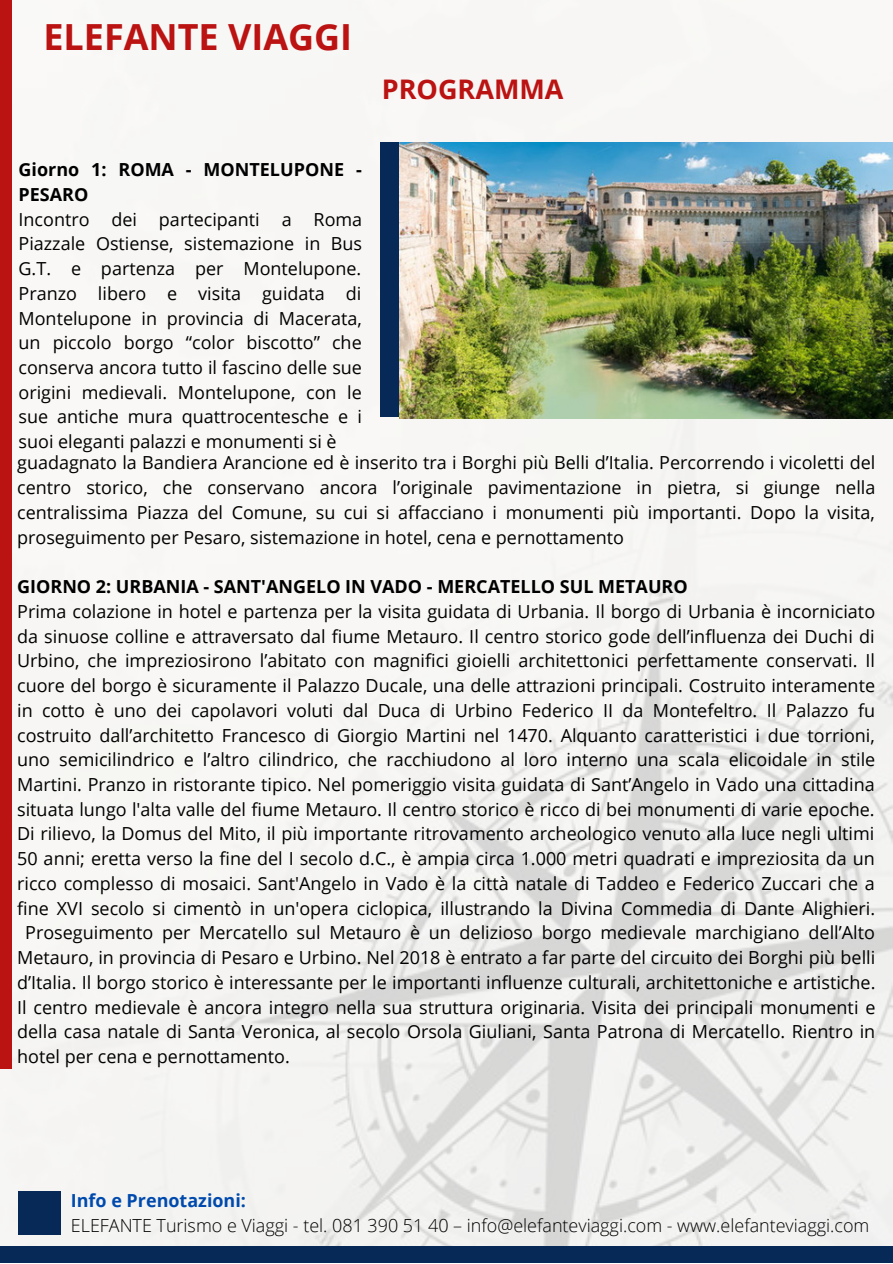
<style>
.page{position:relative;width:893px;height:1264px;background:#fff}
.page>*{position:absolute;margin:0;border:0;box-sizing:border-box;transform-origin:0 0}
.t1{font:700 36px "Open Sans";color:#bb1212}
.t2{font:700 27px "Open Sans";color:#bb1212}
.t3{font:18px/24.8px "Open Sans";color:#000;text-align:justify}
.t4{font:700 18px/24.8px "Open Sans";color:#000}
.t5{font:300 18px "Open Sans";color:#000}
.t6{font:700 18px "Open Sans";color:#004aad}
</style>
<div class="page">
<img style="left:0;top:0;width:892px;height:1246px">
<div style="left:0;top:0;width:12px;height:1068px;background:#bb1212"></div>
<div style="left:19px;top:1190px;width:42px;height:44px;background:#072957"></div>
<div style="left:0;top:1246px;width:892px;height:16px;background:#072957"></div>
<div style="left:380px;top:142px;width:57px;height:275px;background:#072957"></div>
<img style="left:400px;top:142px;width:492px;height:277px">
<h1 class="t1" style="left:43px;top:11px;width:310px">ELEFANTE VIAGGI</h1>
<h2 class="t2" style="left:382px;top:70px;width:183px">PROGRAMMA</h2>
<p class="t4" style="left:19px;top:157px;width:345px">Giorno 1: ROMA - MONTELUPONE -<br>PESARO</p>
<p class="t3" style="left:19px;top:206px;width:345px">Incontro dei partecipanti a Roma Piazzale Ostiense, sistemazione in Bus G.T. e partenza per Montelupone.<br>Pranzo libero e visita guidata di Montelupone in provincia di Macerata, un piccolo borgo “color biscotto” che conserva ancora tutto il fascino delle sue origini medievali. Montelupone, con le sue antiche mura quattrocentesche e i suoi eleganti palazzi e monumenti si è</p>
<p class="t3" style="left:17px;top:450px;width:859px">guadagnato la Bandiera Arancione ed è inserito tra i Borghi più Belli d’Italia. Percorrendo i vicoletti del centro storico, che conservano ancora l’originale pavimentazione in pietra, si giunge nella centralissima Piazza del Comune, su cui si affacciano i monumenti più importanti. Dopo la visita, proseguimento per Pesaro, sistemazione in hotel, cena e pernottamento</p>
<p class="t4" style="left:17px;top:573px;width:672px">GIORNO 2: URBANIA - SANT'ANGELO IN VADO - MERCATELLO SUL METAURO</p>
<p class="t3" style="left:17px;top:598px;width:859px">Prima colazione in hotel e partenza per la visita guidata di Urbania. Il borgo di Urbania è incorniciato</p>
<p class="t3" style="left:17px;top:623px;width:858px">da sinuose colline e attraversato dal fiume Metauro. Il centro storico gode dell’influenza dei Duchi di</p>
<p class="t3" style="left:17px;top:648px;width:859px">Urbino, che impreziosirono l’abitato con magnifici gioielli architettonici perfettamente conservati. Il</p>
<p class="t3" style="left:17px;top:672px;width:859px">cuore del borgo è sicuramente il Palazzo Ducale, una delle attrazioni principali. Costruito interamente</p>
<p class="t3" style="left:17px;top:697px;width:859px">in cotto è uno dei capolavori voluti dal Duca di Urbino Federico II da Montefeltro. Il Palazzo fu</p>
<p class="t3" style="left:17px;top:722px;width:859px">costruito dall’architetto Francesco di Giorgio Martini nel 1470. Alquanto caratteristici i due torrioni,</p>
<p class="t3" style="left:17px;top:747px;width:859px">uno semicilindrico e l’altro cilindrico, che racchiudono al loro interno una scala elicoidale in stile</p>
<p class="t3" style="left:17px;top:771px;width:859px">Martini. Pranzo in ristorante tipico. Nel pomeriggio visita guidata di Sant’Angelo in Vado una cittadina</p>
<p class="t3" style="left:17px;top:796px;width:858px">situata lungo l'alta valle del fiume Metauro. Il centro storico è ricco di bei monumenti di varie epoche.</p>
<p class="t3" style="left:17px;top:821px;width:858px">Di rilievo, la Domus del Mito, il più importante ritrovamento archeologico venuto alla luce negli ultimi</p>
<p class="t3" style="left:17px;top:845px;width:859px">50 anni; eretta verso la fine del I secolo d.C., è ampia circa 1.000 metri quadrati e impreziosita da un</p>
<p class="t3" style="left:17px;top:870px;width:859px">ricco complesso di mosaici. Sant'Angelo in Vado è la città natale di Taddeo e Federico Zuccari che a</p>
<p class="t3" style="left:17px;top:895px;width:859px">fine XVI secolo si cimentò in un'opera ciclopica, illustrando la Divina Commedia di Dante Alighieri.</p>
<p class="t3" style="left:25px;top:920px;width:851px">Proseguimento per Mercatello sul Metauro è un delizioso borgo medievale marchigiano dell’Alto</p>
<p class="t3" style="left:17px;top:944px;width:859px">Metauro, in provincia di Pesaro e Urbino. Nel 2018 è entrato a far parte del circuito dei Borghi più belli</p>
<p class="t3" style="left:17px;top:969px;width:859px">d’Italia. Il borgo storico è interessante per le importanti influenze culturali, architettoniche e artistiche.</p>
<p class="t3" style="left:17px;top:994px;width:859px">Il centro medievale è ancora integro nella sua struttura originaria. Visita dei principali monumenti e</p>
<p class="t3" style="left:17px;top:1019px;width:859px">della casa natale di Santa Veronica, al secolo Orsola Giuliani, Santa Patrona di Mercatello. Rientro in</p>
<p class="t3" style="left:17px;top:1043px;width:274px">hotel per cena e pernottamento.</p>
<p class="t6" style="left:71px;top:1188px;width:177px">Info e Prenotazioni:</p>
<p class="t5" style="left:71px;top:1212px;width:800px">ELEFANTE Turismo e Viaggi - tel. 081 390 51 40 – info@elefanteviaggi.com - www.elefanteviaggi.com</p>
</div>
